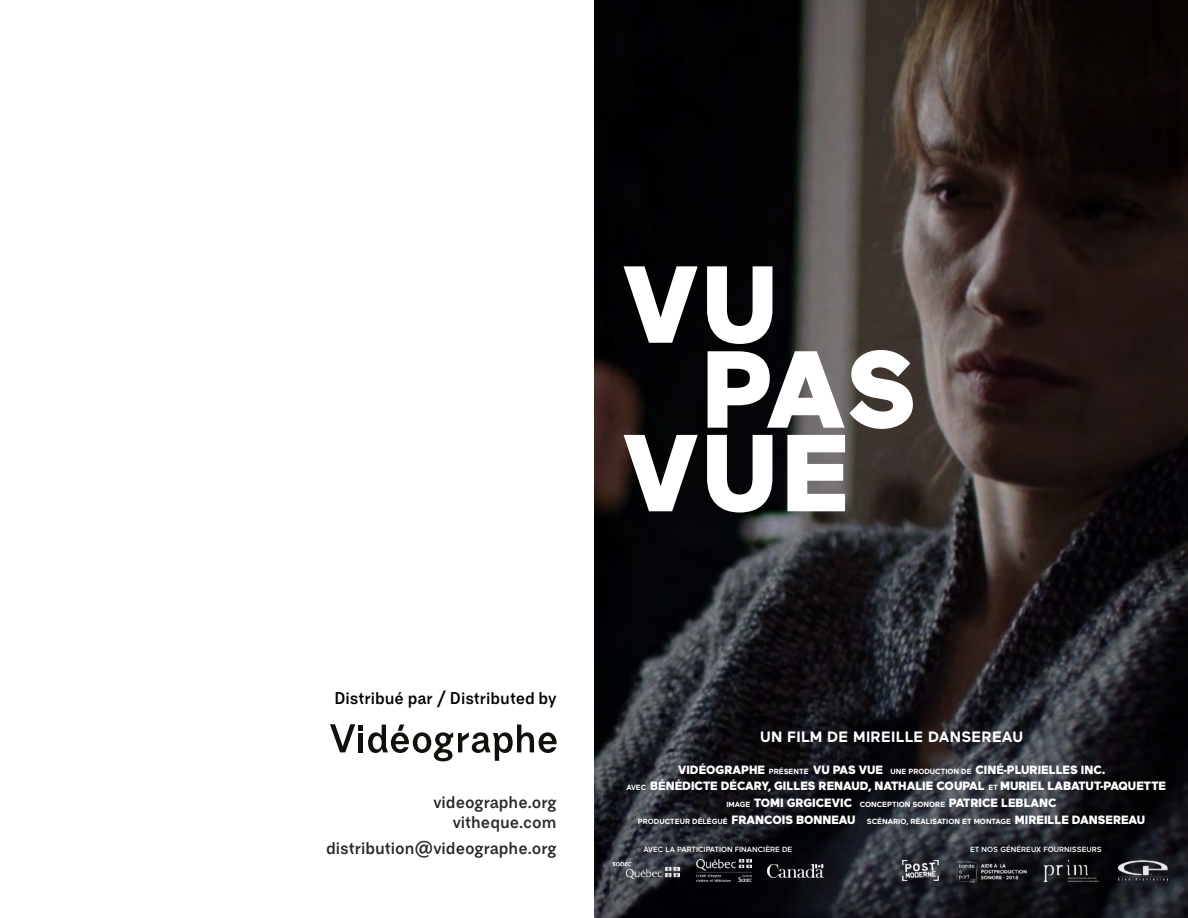
<style>
.page{position:relative;width:1188px;height:918px;background:#fff}
.page>*{position:absolute;margin:0;border:0;box-sizing:border-box;transform-origin:0 0}
.t1{font:700 16.5px/19.8px "BC Falster Grotesk LM";color:#282827;text-align:right}
.t2{font:700 16.5px "BC Falster Grotesk LM";color:#000}
.t3{font:700 15px "Maax Trial";letter-spacing:.02em;color:#fff}
.t4{font:900 12px "Maax Trial";color:#fff}
.t5{font:700 7.5px "Maax Trial";color:#fff}
.t6{font:500 7.5px "Maax Trial";color:#fff}
.s1{font-weight:700;font-size:7.5px}
.s2{font-weight:900;font-size:12px}
</style>
<div class="page">
<svg style="left:330px;top:724px;width:227px;height:37px"></svg>
<img style="left:594px;top:0;width:594px;height:918px">
<img style="left:613px;top:863px;width:67px;height:16px">
<img style="left:696px;top:860px;width:56px;height:22px">
<img style="left:768px;top:864px;width:55px;height:13px">
<img style="left:901px;top:860px;width:38px;height:22px">
<img style="left:956px;top:856px;width:71px;height:29px">
<img style="left:1044px;top:861px;width:55px;height:20px">
<img style="left:1115px;top:858px;width:56px;height:25px">
<svg style="left:624px;top:266px;width:148px;height:78px"></svg>
<svg style="left:708px;top:350px;width:205px;height:79px"></svg>
<svg style="left:624px;top:435px;width:221px;height:78px"></svg>
<h1 class="t2" style="left:334px;top:688px;width:224px">Distribué par / Distributed by</h1>
<h1 class="t1" style="left:434px;top:792px;width:125px">videographe.org vitheque.com</h1>
<h1 class="t1" style="left:326px;top:838px;width:232px">distribution@videographe.org</h1>
<p class="t3" style="left:760px;top:729px;width:265px">UN FILM DE MIREILLE DANSEREAU</p>
<p class="t4" style="left:678px;top:763px;width:428px">VIDÉOGRAPHE <span class="s1">PRÉSENTE</span> VU PAS VUE <span class="s1">UNE PRODUCTION DE</span> CINÉ-PLURIELLES INC.</p>
<p class="t4" style="left:626px;top:780px;width:541px"><span class="s1">AVEC</span> BÉNÉDICTE DÉCARY, GILLES RENAUD, NATHALIE COUPAL <span class="s1">ET</span> MURIEL LABATUT-PAQUETTE</p>
<p class="t4" style="left:727px;top:797px;width:332px"><span class="s1">IMAGE</span> TOMI GRGICEVIC <span class="s1">CONCEPTION SONORE</span> PATRICE LEBLANC</p>
<p class="t5" style="left:638px;top:817px;width:509px">PRODUCTEUR DÉLÉGUÉ <span class="s2">FRANCOIS BONNEAU</span> SCÉNARIO, RÉALISATION ET MONTAGE <span class="s2">MIREILLE DANSEREAU</span></p>
<p class="t6" style="left:644px;top:845px;width:150px">AVEC LA PARTICIPATION FINANCIÈRE DE</p>
<p class="t6" style="left:970px;top:845px;width:133px">ET NOS GÉNÉREUX FOURNISSEURS</p>
</div>
